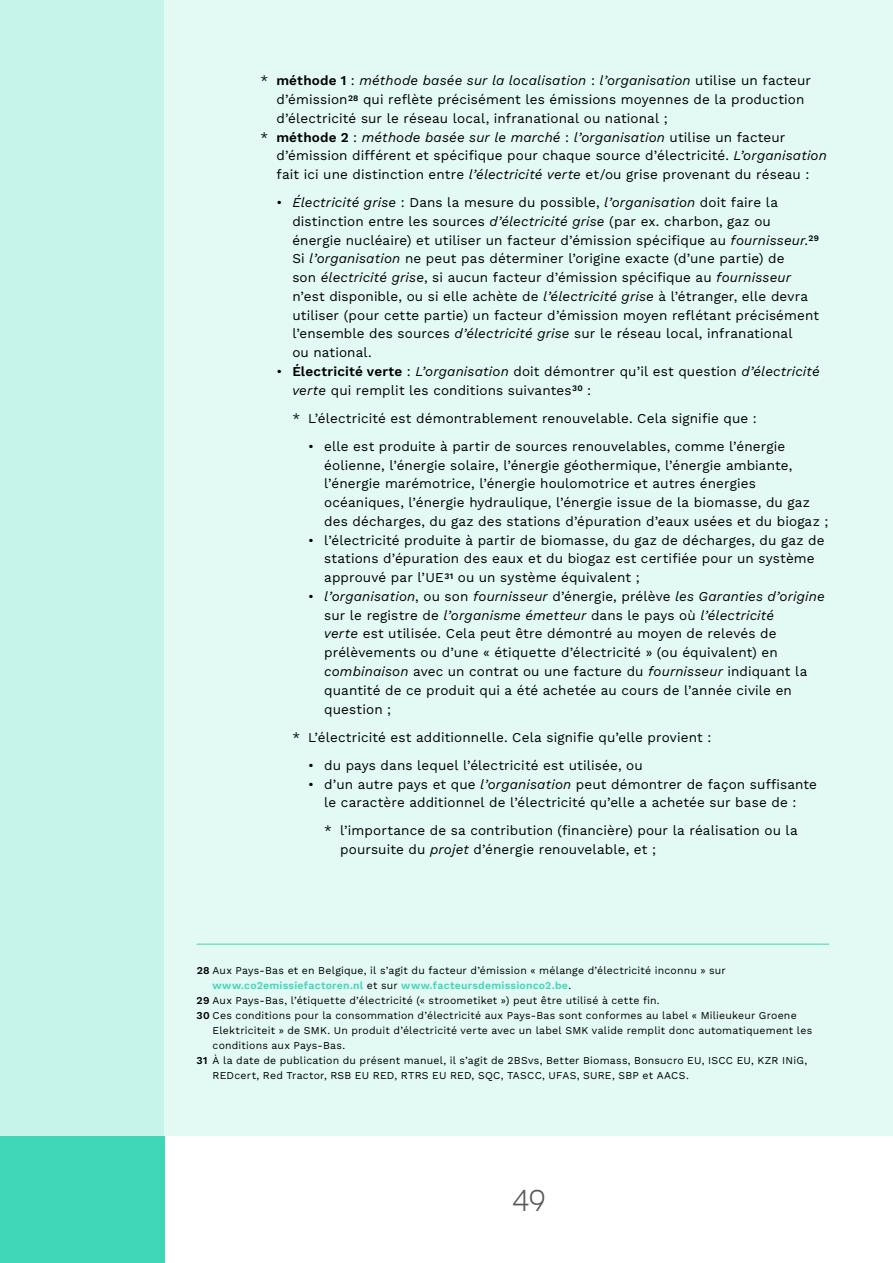
<style>
.page{position:relative;width:893px;height:1263px;background:#fff}
.page>*{position:absolute;margin:0;border:0;box-sizing:border-box;transform-origin:0 0}
.t1{font:300 30px "Korolev";color:#58595b}
.t2{font:13.5px/18.8px "Work Sans";letter-spacing:.01em;color:#000}
.t3{font:italic 13.5px "Work Sans";letter-spacing:.01em;color:#000}
.t4{font:10.5px "Work Sans";letter-spacing:.02em;color:#000}
.t5{font:600 10.5px "Work Sans";letter-spacing:.02em;color:#40d6b8}
.s1{font-style:normal}
.s2{font-weight:600;font-style:normal}
.s3{font-style:italic}
.s4{font-weight:600}
.s5{font-weight:400;color:#000}
</style>
<div class="page">
<div style="left:0;top:1135px;width:165px;height:128px;background:#40d6b8"></div>
<div style="left:0;top:0;width:165px;height:1135px;background:#c6f3ea"></div>
<div style="left:165px;top:0;width:728px;height:1135px;background:#e2f9f4"></div>
<hr style="left:197px;top:944px;width:632px;height:1px;background:#40d6b8">
<p class="t3" style="left:260px;top:70px;width:552px"><span class="s1">*</span> <span class="s2">méthode 1</span> <span class="s1">:</span> méthode basée sur la localisation <span class="s1">:</span> l’organisation <span class="s1">utilise un facteur</span></p>
<p class="t2" style="left:276px;top:90px;width:530px">d’émission<sup>28</sup> qui reflète précisément les émissions moyennes de la production</p>
<p class="t2" style="left:276px;top:108px;width:393px">d’électricité sur le réseau local, infranational ou national ;</p>
<p class="t3" style="left:260px;top:127px;width:526px"><span class="s1">*</span> <span class="s2">méthode 2</span> <span class="s1">:</span> méthode basée sur le marché <span class="s1">:</span> l’organisation <span class="s1">utilise un facteur</span></p>
<p class="t2" style="left:276px;top:146px;width:552px">d’émission différent et spécifique pour chaque source d’électricité. <span class="s3">L’organisation</span></p>
<p class="t2" style="left:276px;top:165px;width:535px">fait ici une distinction entre <span class="s3">l’électricité verte</span> et/ou grise provenant du réseau :</p>
<p class="t2" style="left:292px;top:193px;width:528px;text-indent:-16px">• <span class="s3">Électricité grise</span> : Dans la mesure du possible, <span class="s3">l’organisation</span> doit faire la distinction entre les sources <span class="s3">d’électricité grise</span> (par ex. charbon, gaz ou énergie nucléaire) et utiliser un facteur d’émission spécifique au <span class="s3">fournisseur</span>.<sup>29<br></sup>Si <span class="s3">l’organisation</span> ne peut pas déterminer l’origine exacte (d’une partie) de<br>son <span class="s3">électricité grise</span>, si aucun facteur d’émission spécifique au <span class="s3">fournisseur </span>n’est disponible, ou si elle achète de <span class="s3">l’électricité grise</span> à l’étranger, elle devra utiliser (pour cette partie) un facteur d’émission moyen reflétant précisément l’ensemble des sources <span class="s3">d’électricité grise</span> sur le réseau local, infranational<br>ou national.</p>
<p class="t2" style="left:292px;top:361px;width:529px;text-indent:-16px">• <span class="s4">Électricité verte</span> : <span class="s3">L’organisation</span> doit démontrer qu’il est question <span class="s3">d’électricité verte</span> qui remplit les conditions suivantes<sup>30</sup> :</p>
<p class="t2" style="left:292px;top:408px;width:466px">* L’électricité est démontrablement renouvelable. Cela signifie que :</p>
<p class="t2" style="left:324px;top:436px;width:506px;text-indent:-16px">• elle est produite à partir de sources renouvelables, comme l’énergie éolienne, l’énergie solaire, l’énergie géothermique, l’énergie ambiante, l’énergie marémotrice, l’énergie houlomotrice et autres énergies océaniques, l’énergie hydraulique, l’énergie issue de la biomasse, du gaz des décharges, du gaz des stations d’épuration d’eaux usées et du biogaz ;</p>
<p class="t2" style="left:324px;top:530px;width:502px;text-indent:-16px">• l’électricité produite à partir de biomasse, du gaz de décharges, du gaz de stations d’épuration des eaux et du biogaz est certifiée pour un système approuvé par l’UE<sup>31</sup> ou un système équivalent ;</p>
<p class="t2" style="left:324px;top:586px;width:502px;text-indent:-16px">• <span class="s3">l’organisation</span>, ou son <span class="s3">fournisseur</span> d’énergie, prélève <span class="s3">les Garanties d’origine </span>sur le registre de <span class="s3">l’organisme émetteur</span> dans le pays où <span class="s3">l’électricité<br>verte</span> est utilisée. Cela peut être démontré au moyen de relevés de prélèvements ou d’une « étiquette d’électricité » (ou équivalent) en <span class="s3">combinaison</span> avec un contrat ou une facture du <span class="s3">fournisseur</span> indiquant la quantité de ce produit qui a été achetée au cours de l’année civile en question ;</p>
<p class="t2" style="left:292px;top:727px;width:421px">* L’électricité est additionnelle. Cela signifie qu’elle provient :</p>
<p class="t2" style="left:308px;top:755px;width:336px">• du pays dans lequel l’électricité est utilisée, ou</p>
<p class="t2" style="left:308px;top:774px;width:510px;text-align:center">• d’un autre pays et que <span class="s3">l’organisation</span> peut démontrer de façon suffisante le caractère additionnel de l’électricité qu’elle a achetée sur base de :</p>
<p class="t2" style="left:340px;top:821px;width:459px;text-indent:-16px">* l’importance de sa contribution (financière) pour la réalisation ou la poursuite du <span class="s3">projet</span> d’énergie renouvelable, et ;</p>
<p class="t4" style="left:197px;top:962px;width:531px"><span class="s4">28</span> Aux Pays-Bas et en Belgique, il s’agit du facteur d’émission « mélange d’électricité inconnu » sur</p>
<p class="t5" style="left:213px;top:978px;width:360px">www.co2emissiefactoren.nl <span class="s5">et sur</span> www.facteursdemissionco2.be<span class="s5">.</span></p>
<p class="t4" style="left:197px;top:992px;width:465px"><span class="s4">29</span> Aux Pays-Bas, l’étiquette d’électricité (« stroometiket ») peut être utilisé à cette fin.</p>
<p class="t4" style="left:197px;top:1007px;width:602px"><span class="s4">30</span> Ces conditions pour la consommation d’électricité aux Pays-Bas sont conformes au label « Milieukeur Groene</p>
<p class="t4" style="left:213px;top:1022px;width:601px">Elektriciteit » de SMK. Un produit d’électricité verte avec un label SMK valide remplit donc automatiquement les</p>
<p class="t4" style="left:213px;top:1037px;width:134px">conditions aux Pays-Bas.</p>
<p class="t4" style="left:197px;top:1053px;width:612px"><span class="s4">31</span> À la date de publication du présent manuel, il s’agit de 2BSvs, Better Biomass, Bonsucro EU, ISCC EU, KZR INiG,</p>
<p class="t4" style="left:213px;top:1068px;width:478px">REDcert, Red Tractor, RSB EU RED, RTRS EU RED, SQC, TASCC, UFAS, SURE, SBP et AACS.</p>
<h1 class="t1" style="left:512px;top:1181px;width:35px">49</h1>
</div>
